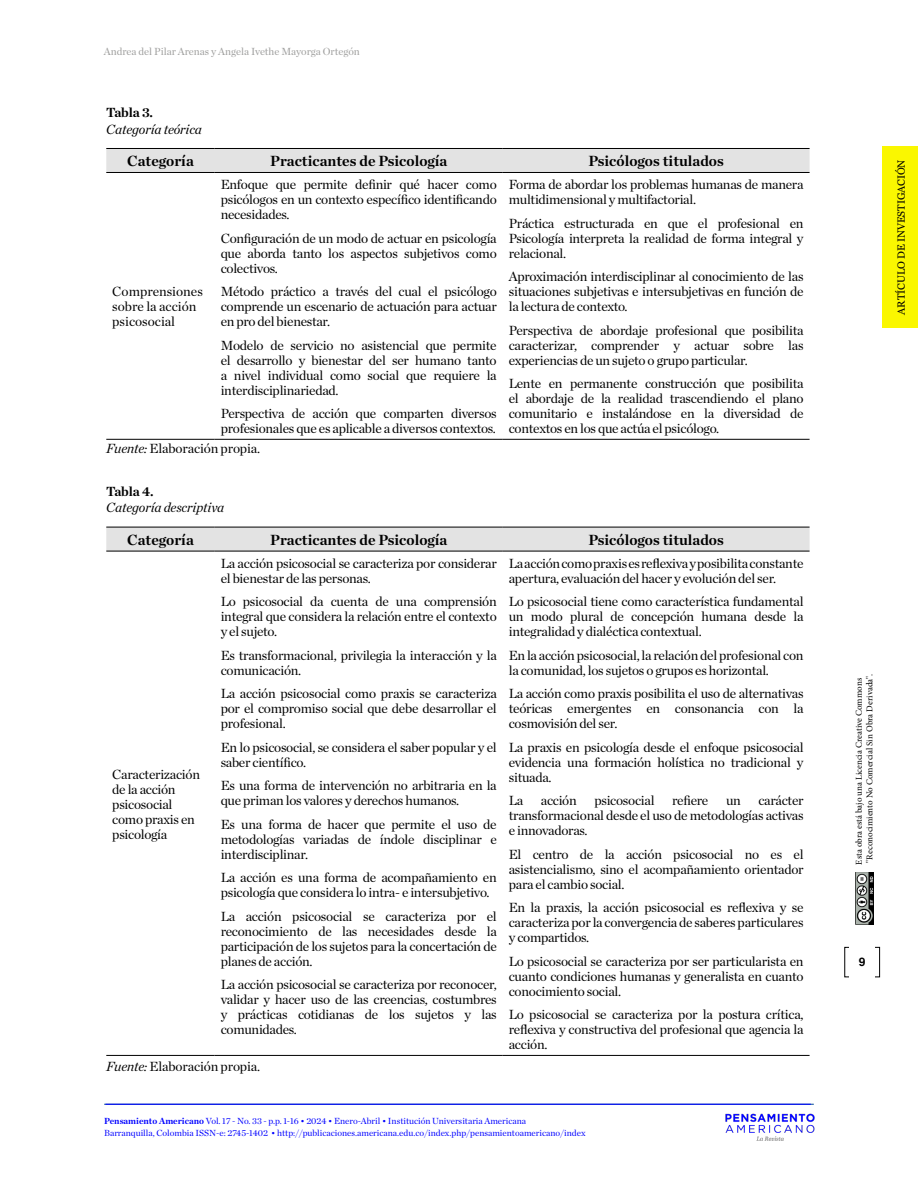
<style>
.page{position:relative;width:918px;height:1188px;background:#fff}
.page>*{position:absolute;margin:0;border:0;box-sizing:border-box;transform-origin:0 0}
.t1{font:700 15px "Chronicle Deck";color:#000}
.t2{font:13.5px/15px "Chronicle Deck";letter-spacing:-.02em;color:#000;text-align:justify}
.t3{font:13.5px/15px "Chronicle Deck";color:#000}
.t4{font:italic 13.5px "Chronicle Deck";letter-spacing:-.01em;color:#000}
.t5{font:700 13.5px "Chronicle Deck";letter-spacing:-.01em;color:#000}
.t6{font:700 12px "Helvetica";color:#000}
.t7{font:10.5px "Chronicle Deck";color:#9d9d9c}
.t8{font:10.5px "Georgia";letter-spacing:-.01em;color:#000}
.t9{font:9px/12px "Chronicle Deck";color:#00f}
.t10{font:9px/10.8px "Minion Pro";color:#000}
.s1{font-style:italic}
.s2{font-weight:700}
</style>
<div class="page">
<div style="left:845px;top:947px;width:35px;height:30px;border:1px solid #000"></div>
<div style="left:849px;top:946px;width:26px;height:32px;background:#fff"></div>
<div style="left:883px;top:146px;width:35px;height:182px;background:#faf700"></div>
<img style="left:855px;top:873px;width:18px;height:52px">
<hr style="left:104px;top:1104px;width:710px;height:1px;background:#004994">
<hr style="left:105px;top:1104px;width:706px;height:1px;background:#00f">
<img style="left:725px;top:1113px;width:90px;height:28px">
<div style="left:106px;top:149px;width:704px;height:23px;background:#e3e3e3"></div>
<hr style="left:106px;top:439px;width:109px;height:1px;background:#000">
<hr style="left:215px;top:439px;width:288px;height:1px;background:#000">
<hr style="left:503px;top:439px;width:307px;height:1px;background:#000">
<hr style="left:106px;top:148px;width:109px;height:1px;background:#000">
<hr style="left:215px;top:148px;width:288px;height:1px;background:#000">
<hr style="left:503px;top:148px;width:307px;height:1px;background:#000">
<hr style="left:106px;top:172px;width:109px;height:1px;background:#000">
<hr style="left:215px;top:172px;width:288px;height:1px;background:#000">
<hr style="left:503px;top:172px;width:307px;height:1px;background:#000">
<div style="left:106px;top:528px;width:704px;height:23px;background:#e3e3e3"></div>
<hr style="left:106px;top:1055px;width:109px;height:1px;background:#000">
<hr style="left:215px;top:1055px;width:288px;height:1px;background:#000">
<hr style="left:503px;top:1055px;width:307px;height:1px;background:#000">
<hr style="left:106px;top:527px;width:109px;height:1px;background:#000">
<hr style="left:215px;top:527px;width:288px;height:1px;background:#000">
<hr style="left:503px;top:527px;width:307px;height:1px;background:#000">
<hr style="left:106px;top:551px;width:109px;height:1px;background:#000">
<hr style="left:215px;top:551px;width:288px;height:1px;background:#000">
<hr style="left:503px;top:551px;width:307px;height:1px;background:#000">
<p class="t7" style="left:104px;top:43px;width:257px">Andrea del Pilar Arenas y Angela Ivethe Mayorga Ortegón</p>
<p class="t5" style="left:106px;top:102px;width:48px">Tabla 3.</p>
<p class="t4" style="left:106px;top:119px;width:97px">Categoría teórica</p>
<p class="t1" style="left:127px;top:149px;width:68px">Categoría</p>
<p class="t1" style="left:270px;top:149px;width:179px">Practicantes de Psicología</p>
<p class="t1" style="left:589px;top:149px;width:137px">Psicólogos titulados</p>
<p class="t3" style="left:112px;top:283px;width:92px">Comprensiones sobre la acción psicosocial</p>
<p class="t2" style="left:221px;top:176px;width:278px">Enfoque que permite definir qué hacer como psicólogos en un contexto específico identificando necesidades.</p>
<p class="t2" style="left:221px;top:230px;width:278px">Configuración de un modo de actuar en psicología que aborda tanto los aspectos subjetivos como colectivos.</p>
<p class="t2" style="left:221px;top:283px;width:278px">Método práctico a través del cual el psicólogo comprende un escenario de actuación para actuar en pro del bienestar.</p>
<p class="t2" style="left:221px;top:337px;width:278px">Modelo de servicio no asistencial que permite el desarrollo y bienestar del ser humano tanto a nivel individual como social que requiere la interdisciplinariedad.</p>
<p class="t2" style="left:221px;top:405px;width:278px">Perspectiva de acción que comparten diversos profesionales que es aplicable a diversos contextos.</p>
<p class="t2" style="left:106px;top:440px;width:155px"><span class="s1">Fuente:</span> Elaboración propia.</p>
<p class="t2" style="left:509px;top:176px;width:296px">Forma de abordar los problemas humanas de manera multidimensional y multifactorial.</p>
<p class="t2" style="left:509px;top:215px;width:296px">Práctica estructurada en que el profesional en Psicología interpreta la realidad de forma integral y relacional.</p>
<p class="t2" style="left:509px;top:268px;width:296px">Aproximación interdisciplinar al conocimiento de las situaciones subjetivas e intersubjetivas en función de la lectura de contexto.</p>
<p class="t2" style="left:509px;top:322px;width:296px">Perspectiva de abordaje profesional que posibilita caracterizar, comprender y actuar sobre las experiencias de un sujeto o grupo particular.</p>
<p class="t2" style="left:509px;top:375px;width:296px">Lente en permanente construcción que posibilita el abordaje de la realidad trascendiendo el plano comunitario e instalándose en la diversidad de contextos en los que actúa el psicólogo.</p>
<p class="t5" style="left:106px;top:480px;width:49px">Tabla 4.</p>
<p class="t4" style="left:106px;top:497px;width:120px">Categoría descriptiva</p>
<p class="t1" style="left:127px;top:528px;width:68px">Categoría</p>
<p class="t1" style="left:270px;top:528px;width:179px">Practicantes de Psicología</p>
<p class="t1" style="left:589px;top:528px;width:137px">Psicólogos titulados</p>
<p class="t2" style="left:112px;top:766px;width:89px;text-align:left">Caracterización de la acción psicosocial como praxis en psicología</p>
<p class="t2" style="left:221px;top:555px;width:278px">La acción psicosocial se caracteriza por considerar el bienestar de las personas.</p>
<p class="t2" style="left:221px;top:593px;width:278px">Lo psicosocial da cuenta de una comprensión integral que considera la relación entre el contexto y el sujeto.</p>
<p class="t2" style="left:221px;top:647px;width:278px">Es transformacional, privilegia la interacción y la comunicación.</p>
<p class="t2" style="left:221px;top:685px;width:278px">La acción psicosocial como praxis se caracteriza por el compromiso social que debe desarrollar el profesional.</p>
<p class="t2" style="left:221px;top:739px;width:278px">En lo psicosocial, se considera el saber popular y el saber científico.</p>
<p class="t2" style="left:221px;top:777px;width:278px">Es una forma de intervención no arbitraria en la que priman los valores y derechos humanos.</p>
<p class="t2" style="left:221px;top:816px;width:278px">Es una forma de hacer que permite el uso de metodologías variadas de índole disciplinar e interdisciplinar.</p>
<p class="t2" style="left:221px;top:869px;width:278px">La acción es una forma de acompañamiento en psicología que considera lo intra- e intersubjetivo.</p>
<p class="t2" style="left:221px;top:908px;width:278px">La acción psicosocial se caracteriza por el reconocimiento de las necesidades desde la participación de los sujetos para la concertación de planes de acción.</p>
<p class="t2" style="left:221px;top:976px;width:278px">La acción psicosocial se caracteriza por reconocer, validar y hacer uso de las creencias, costumbres y prácticas cotidianas de los sujetos y las comunidades.</p>
<p class="t2" style="left:106px;top:1058px;width:155px"><span class="s1">Fuente:</span> Elaboración propia.</p>
<p class="t2" style="left:509px;top:555px;width:296px">La acción como praxis es reflexiva y posibilita constante apertura, evaluación del hacer y evolución del ser.</p>
<p class="t2" style="left:509px;top:593px;width:296px">Lo psicosocial tiene como característica fundamental un modo plural de concepción humana desde la integralidad y dialéctica contextual.</p>
<p class="t2" style="left:509px;top:647px;width:296px">En la acción psicosocial, la relación del profesional con la comunidad, los sujetos o grupos es horizontal.</p>
<p class="t2" style="left:509px;top:685px;width:296px">La acción como praxis posibilita el uso de alternativas teóricas emergentes en consonancia con la cosmovisión del ser.</p>
<p class="t2" style="left:509px;top:739px;width:296px">La praxis en psicología desde el enfoque psicosocial evidencia una formación holística no tradicional y situada.</p>
<p class="t2" style="left:509px;top:792px;width:16px">La</p>
<p class="t2" style="left:541px;top:792px;width:37px">acción</p>
<p class="t2" style="left:594px;top:792px;width:62px">psicosocial</p>
<p class="t2" style="left:672px;top:792px;width:38px">refiere</p>
<p class="t2" style="left:726px;top:792px;width:16px">un</p>
<p class="t2" style="left:509px;top:792px;width:296px;text-indent:250px">carácter transformacional desde el uso de metodologías activas e innovadoras.</p>
<p class="t2" style="left:509px;top:846px;width:296px">El centro de la acción psicosocial no es el asistencialismo, sino el acompañamiento orientador para el cambio social.</p>
<p class="t2" style="left:509px;top:899px;width:296px">En la praxis, la acción psicosocial es reflexiva y se caracteriza por la convergencia de saberes particulares y compartidos.</p>
<p class="t2" style="left:509px;top:953px;width:296px">Lo psicosocial se caracteriza por ser particularista en cuanto condiciones humanas y generalista en cuanto conocimiento social.</p>
<p class="t2" style="left:509px;top:1006px;width:296px">Lo psicosocial se caracteriza por la postura crítica, reflexiva y constructiva del profesional que agencia la acción.</p>
<p class="t9" style="left:104px;top:1115px;width:483px"><span class="s2">Pensamiento Americano</span> Vol. 17 - No. 33 - p.p. 1-16 • 2024 • Enero-Abril • Institución Universitaria Americana<br>Barranquilla, Colombia ISSN-e: 2745-1402 • http://publicaciones.americana.edu.co/index.php/pensamientoamericano/index</p>
<p class="t8" style="left:893px;top:315px;width:156px;rotate:-90deg">ARTÍCULO DE INVESTIGACIÓN</p>
<p class="t10" style="left:853px;top:865px;width:192px;rotate:-90deg">Esta obra está bajo una Licencia Creative Commons "Reconocimiento No Comercial Sin Obra Derivada".</p>
<p class="t6" style="left:859px;top:954px;width:8px">9</p>
</div>
